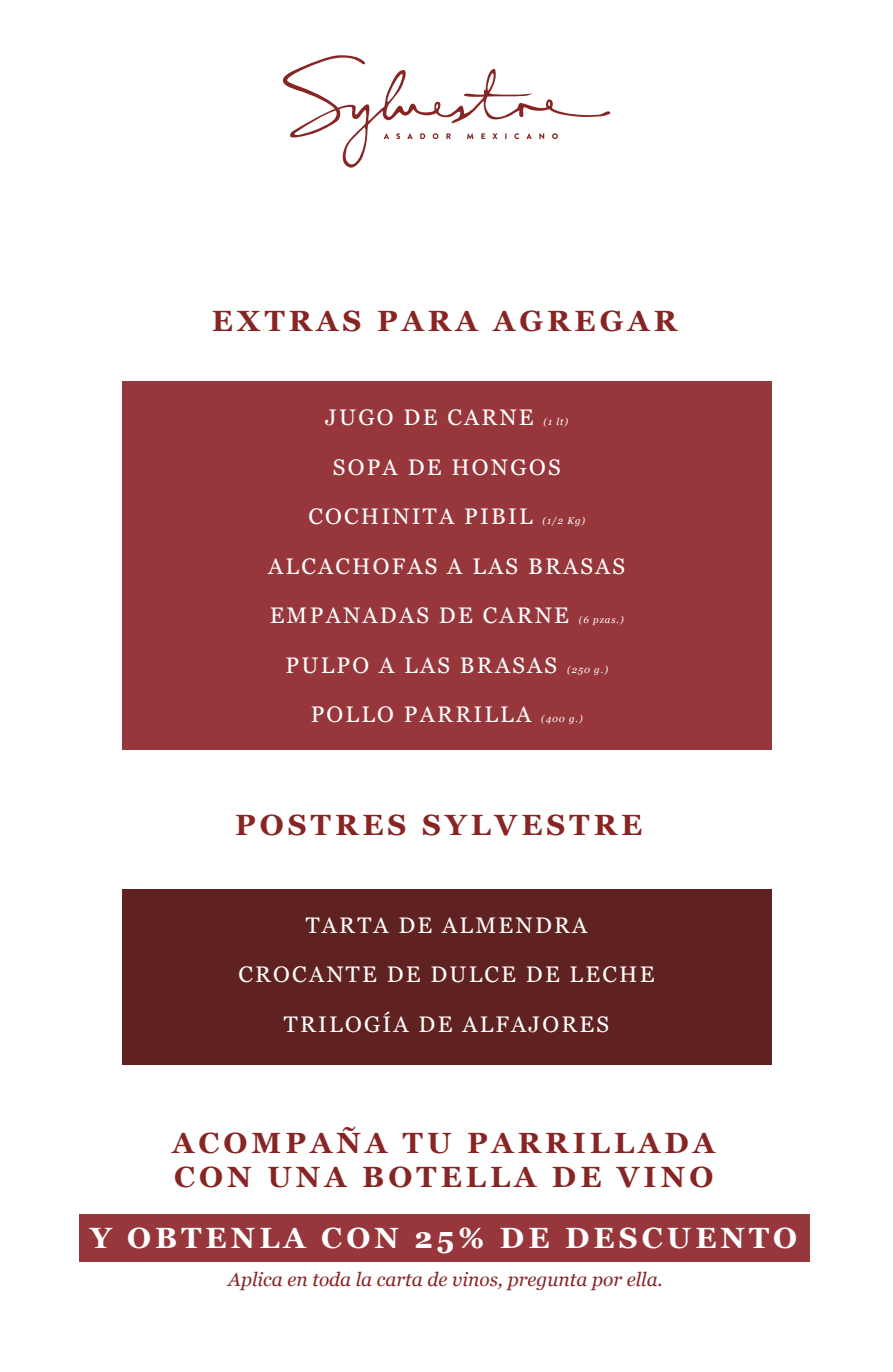
<style>
.page{position:relative;width:893px;height:1372px;background:#fff}
.page>*{position:absolute;margin:0;border:0;box-sizing:border-box;transform-origin:0 0}
.t1{font:700 29.25px/34px "Georgia";letter-spacing:.14em;color:#872524}
.t2{font:700 29.25px "Georgia";letter-spacing:.14em;color:#fff}
.t3{font:22.5px "Georgia";letter-spacing:.1em;color:#fff}
.t4{font:italic 19.12px "Georgia";color:#872524}
.t5{font:italic 9.67px "Georgia";letter-spacing:.1em;color:#fff}
</style>
<div class="page">
<div style="left:79px;top:1214px;width:731px;height:48px;background:#97373c"></div>
<svg style="left:283px;top:55px;width:328px;height:113px"></svg>
<div style="left:122px;top:381px;width:649px;height:369px;background:#97373c"></div>
<div style="left:122px;top:889px;width:649px;height:175px;background:#602121"></div>
<h1 class="t1" style="left:212px;top:303px;width:467px">EXTRAS PARA AGREGAR</h1>
<p class="t3" style="left:325px;top:401px;width:210px">JUGO DE CARNE</p>
<p class="t5" style="left:544px;top:415px;width:26px">(1 lt)</p>
<p class="t3" style="left:333px;top:450px;width:229px">SOPA DE HONGOS</p>
<p class="t3" style="left:308px;top:500px;width:226px">COCHINITA PIBIL</p>
<p class="t5" style="left:543px;top:514px;width:44px">(1/2 Kg)</p>
<p class="t3" style="left:268px;top:549px;width:359px">ALCACHOFAS A LAS BRASAS</p>
<p class="t3" style="left:270px;top:599px;width:301px">EMPANADAS DE CARNE</p>
<p class="t5" style="left:579px;top:613px;width:46px">(6 pzas.)</p>
<p class="t3" style="left:286px;top:648px;width:273px">PULPO A LAS BRASAS</p>
<p class="t5" style="left:567px;top:662px;width:42px">(250 g.)</p>
<p class="t3" style="left:311px;top:698px;width:222px">POLLO PARRILLA</p>
<p class="t5" style="left:541px;top:712px;width:43px">(400 g.)</p>
<h1 class="t1" style="left:235px;top:806px;width:409px">POSTRES SYLVESTRE</h1>
<p class="t3" style="left:306px;top:908px;width:283px">TARTA DE ALMENDRA</p>
<p class="t3" style="left:239px;top:958px;width:417px">CROCANTE DE DULCE DE LECHE</p>
<p class="t3" style="left:284px;top:1007px;width:327px">TRILOGÍA DE ALFAJORES</p>
<h1 class="t1" style="left:172px;top:1124px;width:544px">ACOMPAÑA TU PARRILLADA<br>CON UNA BOTELLA DE VINO</h1>
<h1 class="t2" style="left:90px;top:1215px;width:709px">Y OBTENLA CON 25% DE DESCUENTO</h1>
<p class="t4" style="left:228px;top:1265px;width:436px">Aplica en toda la carta de vinos, pregunta por ella.</p>
</div>
